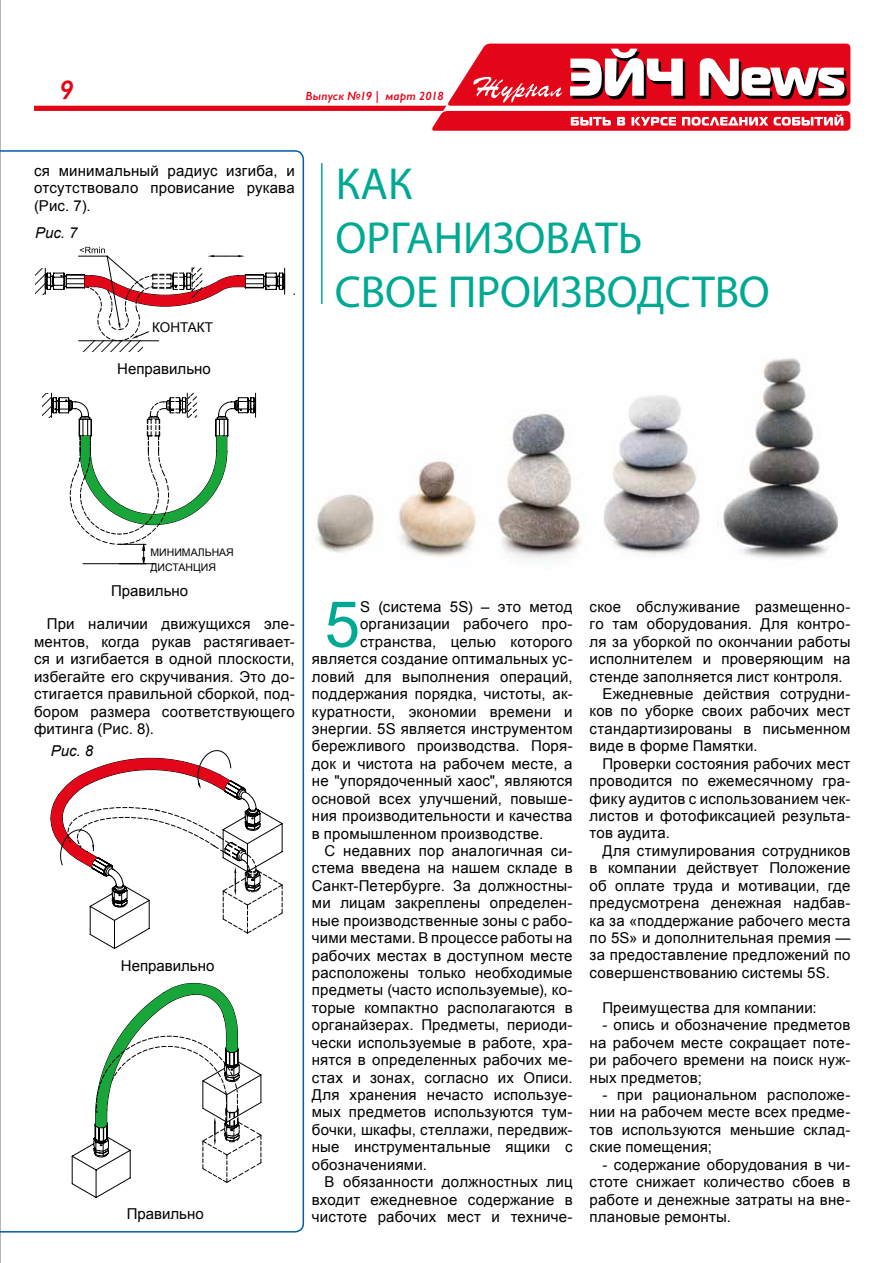
<style>
.page{position:relative;width:893px;height:1263px;background:#fff}
.page>*{position:absolute;margin:0;border:0;box-sizing:border-box;transform-origin:0 0}
.t1{font:63.75px "Arial";color:#00a993}
.t2{font:45px/54px "Myriad Pro";color:#00a993}
.t3{font:italic 600 27px "Gill Sans";color:#e30518}
.t4{font:15px/17.4px "Arial";letter-spacing:.015em;color:#000;text-align:justify}
.t5{font:italic 15px "Arial";color:#000}
.t6{font:13.5px "Arial";color:#000}
.t7{font:italic 600 12px "Gill Sans";letter-spacing:.015em;color:#e30518}
.t8{font:10.5px/15.1px "Arial";color:#000}
</style>
<div class="page">
<hr style="left:0;top:0;width:1px;height:1263px;background:#9d9d9c">
<svg style="left:34px;top:44px;width:816px;height:87px"></svg>
<svg style="left:0;top:150px;width:304px;height:1082px"></svg>
<svg style="left:35px;top:247px;width:260px;height:104px"></svg>
<svg style="left:42px;top:393px;width:214px;height:172px"></svg>
<svg style="left:51px;top:747px;width:232px;height:202px"></svg>
<svg style="left:72px;top:980px;width:190px;height:218px"></svg>
<img style="left:316px;top:358px;width:522px;height:201px">
<hr style="left:321px;top:163px;width:2px;height:141px;background:#00a993">
<h3 class="t3" style="left:60px;top:74px;width:16px">9</h3>
<p class="t7" style="left:306px;top:89px;width:140px">Выпуск №19 | март 2018</p>
<p class="t4" style="left:34px;top:162px;width:262px">ся минимальный радиус изгиба, и отсутствовало провисание рукава (Рис. 7).</p>
<p class="t5" style="left:35px;top:223px;width:44px">Рис. 7</p>
<p class="t6" style="left:152px;top:319px;width:62px">КОНТАКТ</p>
<p class="t4" style="left:117px;top:361px;width:95px">Неправильно</p>
<h2 class="t2" style="left:335px;top:156px;width:437px">КАК<br>ОРГАНИЗОВАТЬ<br>СВОЕ ПРОИЗВОДСТВО</h2>
<p class="t8" style="left:151px;top:544px;width:85px">МИНИМАЛЬНАЯ<br>ДИСТАНЦИЯ</p>
<p class="t4" style="left:111px;top:582px;width:78px">Правильно</p>
<p class="t4" style="left:34px;top:615px;width:262px;text-indent:13px">При наличии движущихся эле&shy;ментов, когда рукав растягивает&shy;ся и изгибается в одной плоскости, избегайте его скручивания. Это до&shy;стигается правильной сборкой, под&shy;бором размера соответствующего фитинга (Рис. 8).</p>
<p class="t5" style="left:51px;top:741px;width:44px">Рис. 8</p>
<p class="t4" style="left:121px;top:957px;width:95px">Неправильно</p>
<p class="t4" style="left:127px;top:1205px;width:78px">Правильно</p>
<h1 class="t1" style="left:325px;top:583px;width:37px">5</h1>
<p class="t4" style="left:360px;top:598px;width:214px">S (система 5S) – это метод</p>
<p class="t4" style="left:360px;top:615px;width:214px">организации рабочего про-</p>
<p class="t4" style="left:360px;top:633px;width:214px">странства, целью которого</p>
<p class="t4" style="left:312px;top:650px;width:262px">является создание оптимальных ус-</p>
<p class="t4" style="left:312px;top:668px;width:262px">ловий для выполнения операций,</p>
<p class="t4" style="left:312px;top:685px;width:262px">поддержания порядка, чистоты, ак-</p>
<p class="t4" style="left:312px;top:703px;width:262px">куратности, экономии времени и</p>
<p class="t4" style="left:312px;top:720px;width:262px">энергии. 5S является инструментом</p>
<p class="t4" style="left:312px;top:737px;width:262px">бережливого производства. Поря-</p>
<p class="t4" style="left:312px;top:755px;width:262px">док и чистота на рабочем месте, а</p>
<p class="t4" style="left:312px;top:772px;width:262px">не "упорядоченный хаос", являются</p>
<p class="t4" style="left:312px;top:790px;width:262px">основой всех улучшений, повыше-</p>
<p class="t4" style="left:312px;top:807px;width:262px">ния производительности и качества</p>
<p class="t4" style="left:312px;top:825px;width:233px">в промышленном производстве.</p>
<p class="t4" style="left:325px;top:842px;width:250px">С недавних пор аналогичная си-</p>
<p class="t4" style="left:312px;top:860px;width:262px">стема введена на нашем складе в</p>
<p class="t4" style="left:312px;top:877px;width:262px">Санкт-Петербурге. За должностны-</p>
<p class="t4" style="left:312px;top:894px;width:262px">ми лицам закреплены определен-</p>
<p class="t4" style="left:312px;top:912px;width:262px">ные производственные зоны с рабо-</p>
<p class="t4" style="left:312px;top:929px;width:262px">чими местами. В процессе работы на</p>
<p class="t4" style="left:312px;top:947px;width:262px">рабочих местах в доступном месте</p>
<p class="t4" style="left:312px;top:964px;width:262px">расположены только необходимые</p>
<p class="t4" style="left:312px;top:982px;width:262px">предметы (часто используемые), ко-</p>
<p class="t4" style="left:312px;top:999px;width:262px">торые компактно располагаются в</p>
<p class="t4" style="left:312px;top:1016px;width:262px">органайзерах. Предметы, периоди-</p>
<p class="t4" style="left:312px;top:1034px;width:262px">чески используемые в работе, хра-</p>
<p class="t4" style="left:312px;top:1051px;width:262px">нятся в определенных рабочих ме-</p>
<p class="t4" style="left:312px;top:1069px;width:262px">стах и зонах, согласно их Описи.</p>
<p class="t4" style="left:312px;top:1086px;width:262px">Для хранения нечасто используе-</p>
<p class="t4" style="left:312px;top:1104px;width:262px">мых предметов используются тум-</p>
<p class="t4" style="left:312px;top:1121px;width:262px">бочки, шкафы, стеллажи, передвиж-</p>
<p class="t4" style="left:312px;top:1138px;width:262px">ные инструментальные ящики с</p>
<p class="t4" style="left:312px;top:1156px;width:117px">обозначениями.</p>
<p class="t4" style="left:325px;top:1173px;width:250px">В обязанности должностных лиц</p>
<p class="t4" style="left:312px;top:1191px;width:262px">входит ежедневное содержание в</p>
<p class="t4" style="left:312px;top:1208px;width:262px">чистоте рабочих мест и техниче-</p>
<p class="t4" style="left:590px;top:598px;width:262px">ское обслуживание размещенно-</p>
<p class="t4" style="left:590px;top:615px;width:262px">го там оборудования. Для контро-</p>
<p class="t4" style="left:590px;top:633px;width:262px">ля за уборкой по окончании работы</p>
<p class="t4" style="left:590px;top:650px;width:262px">исполнителем и проверяющим на</p>
<p class="t4" style="left:590px;top:668px;width:254px">стенде заполняется лист контроля.</p>
<p class="t4" style="left:602px;top:685px;width:250px">Ежедневные действия сотрудни-</p>
<p class="t4" style="left:590px;top:703px;width:262px">ков по уборке своих рабочих мест</p>
<p class="t4" style="left:590px;top:720px;width:262px">стандартизированы в письменном</p>
<p class="t4" style="left:590px;top:737px;width:169px">виде в форме Памятки.</p>
<p class="t4" style="left:602px;top:755px;width:250px">Проверки состояния рабочих мест</p>
<p class="t4" style="left:590px;top:772px;width:262px">проводится по ежемесячному гра-</p>
<p class="t4" style="left:590px;top:790px;width:262px">фику аудитов с использованием чек-</p>
<p class="t4" style="left:590px;top:807px;width:262px">листов и фотофиксацией результа-</p>
<p class="t4" style="left:590px;top:825px;width:82px">тов аудита.</p>
<p class="t4" style="left:602px;top:842px;width:250px">Для стимулирования сотрудников</p>
<p class="t4" style="left:590px;top:859px;width:262px">в компании действует Положение</p>
<p class="t4" style="left:590px;top:877px;width:262px">об оплате труда и мотивации, где</p>
<p class="t4" style="left:590px;top:894px;width:262px">предусмотрена денежная надбав-</p>
<p class="t4" style="left:590px;top:912px;width:262px">ка за «поддержание рабочего места</p>
<p class="t4" style="left:590px;top:929px;width:262px">по 5S» и дополнительная премия —</p>
<p class="t4" style="left:590px;top:947px;width:262px">за предоставление предложений по</p>
<p class="t4" style="left:590px;top:964px;width:242px">совершенствованию системы 5S.</p>
<p class="t4" style="left:602px;top:999px;width:216px">Преимущества для компании:</p>
<p class="t4" style="left:590px;top:1016px;width:262px;text-indent:13px">- опись и обозначение предметов на рабочем месте сокращает поте&shy;ри рабочего времени на поиск нуж&shy;ных предметов;</p>
<p class="t4" style="left:590px;top:1086px;width:262px;text-indent:13px">- при рациональном расположе&shy;нии на рабочем месте всех предме&shy;тов используются меньшие склад&shy;ские помещения;</p>
<p class="t4" style="left:590px;top:1156px;width:262px;text-indent:13px">- содержание оборудования в чи&shy;стоте снижает количество сбоев в работе и денежные затраты на вне&shy;плановые ремонты.</p>
</div>
